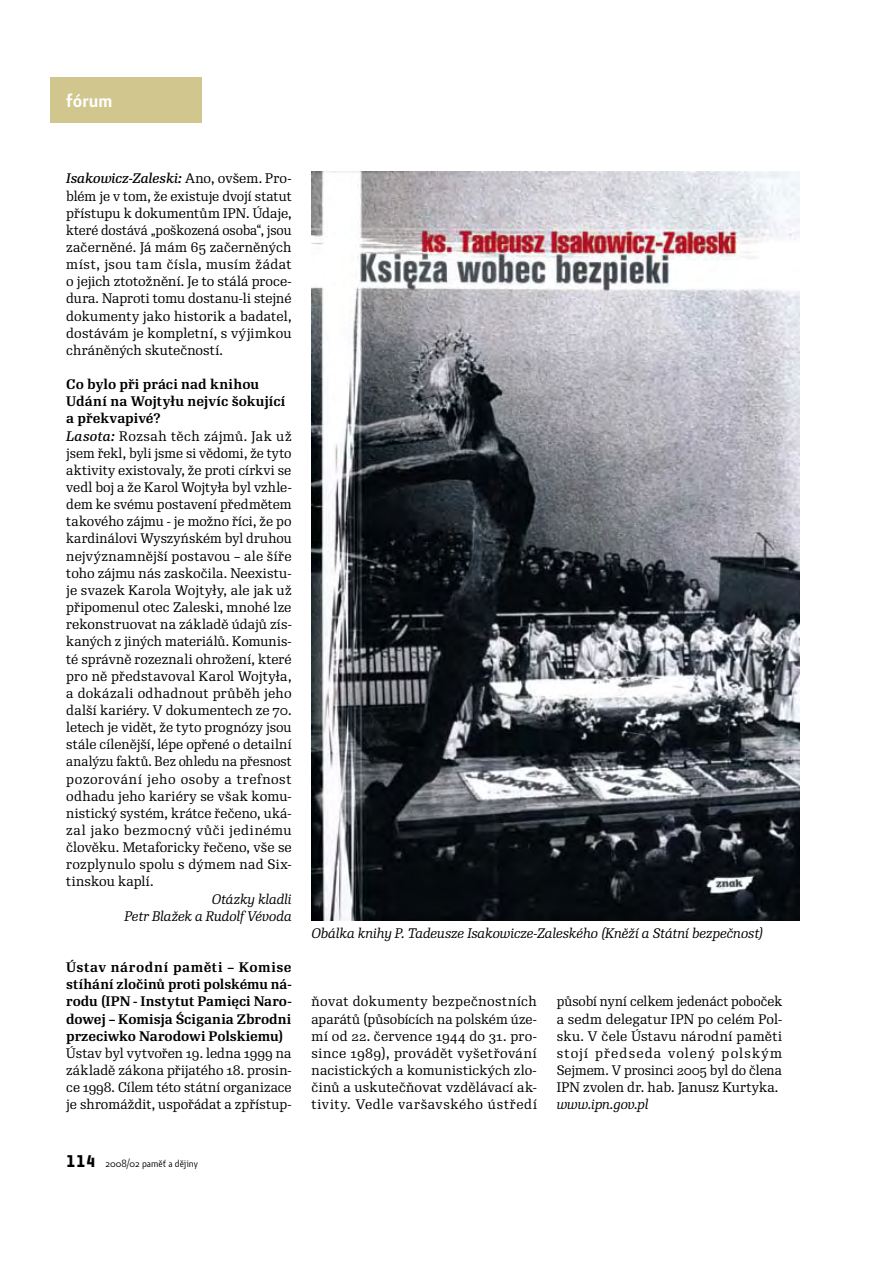
<style>
.page{position:relative;width:893px;height:1263px;background:#fff}
.page>*{position:absolute;margin:0;border:0;box-sizing:border-box;transform-origin:0 0}
.t1{font:600 18.75px "Botanika Std";letter-spacing:.005em;color:#fff}
.t2{font:13.35px/17.1px "Re Public Std";letter-spacing:.01em;color:#000;text-align:justify}
.t3{font:13.35px/17.1px "Re Public Std";letter-spacing:.01em;color:#000;text-align:justify;scale:.96 1}
.t4{font:700 13.35px/17.1px "Re Public Std";letter-spacing:-.005em;color:#000;text-align:justify}
.t5{font:italic 13.35px/17.1px "Re Public Std";letter-spacing:-.005em;color:#000;text-align:right}
.t6{font:10.2px "Botanika Std";color:#000}
.s1{font-weight:500;font-style:italic}
.s2{font-weight:700}
.s3{font-family:"Botanika Mono";font-weight:700;font-size:16.35px}
</style>
<div class="page">
<div style="left:50px;top:77px;width:152px;height:46px;background:#d1c68e"></div>
<img style="left:312px;top:172px;width:487px;height:749px">
<h1 class="t1" style="left:66px;top:93px;width:48px">fórum</h1>
<p class="t2" style="left:66px;top:171px;width:227px"><span class="s1">Isakowicz-Zaleski:</span> Ano, ovšem. Pro&shy;blém je v tom, že existuje dvojí statut přístupu k dokumentům IPN. Údaje, které dostává „poškozená osoba“, jsou začerněné. Já mám 65 začerněných míst, jsou tam čísla, musím žádat o jejich ztotožnění. Je to stálá proce&shy;dura. Naproti tomu dostanu-li stejné dokumenty jako historik a badatel, dostávám je kompletní, s výjimkou chráněných skutečností.</p>
<p class="t2" style="left:66px;top:377px;width:227px;text-align:left"><span class="s2">Co bylo při práci nad knihou Udání na Wojtyłu nejvíc šokující a překvapivé?<br></span><span class="s1">Lasota:</span> Rozsah těch zájmů. Jak už jsem řekl, byli jsme si vědomi, že tyto aktivity existovaly, že proti církvi se vedl boj a že Karol Wojtyła byl vzhle&shy;dem ke svému postavení předmětem takového zájmu - je možno říci, že po kardinálovi Wyszyńském byl druhou nejvýznamnější postavou – ale šíře toho zájmu nás zaskočila. Neexistu&shy;je svazek Karola Wojtyły, ale jak už připomenul otec Zaleski, mnohé lze rekonstruovat na základě údajů zís&shy;kaných z jiných materiálů. Komunis&shy;té správně rozeznali ohrožení, které pro ně představoval Karol Wojtyła, a dokázali odhadnout průběh jeho další kariéry. V dokumentech ze 70. letech je vidět, že tyto prognózy jsou stále cílenější, lépe opřené o detailní analýzu faktů. Bez ohledu na přesnost pozorování jeho osoby a trefnost odhadu jeho kariéry se však komu&shy;nistický systém, krátce řečeno, uká&shy;zal jako bezmocný vůči jedinému člověku. Metaforicky řečeno, vše se rozplynulo spolu s dýmem nad Six&shy;tinskou kaplí.</p>
<p class="t5" style="left:124px;top:891px;width:169px">Otázky kladli<br>Petr Blažek a Rudolf Vévoda</p>
<p class="t4" style="left:66px;top:960px;width:227px">Ústav národní paměti – Komise stíhání zločinů proti polskému ná&shy;rodu (IPN - Instytut Pamięci Naro&shy;dowej – Komisja Ścigania Zbrodni przeciwko Narodowi Polskiemu)</p>
<p class="t2" style="left:66px;top:1045px;width:227px">Ústav byl vytvořen 19. ledna 1999 na základě zákona přijatého 18. prosin&shy;ce 1998. Cílem této státní organizace je shromáždit, uspořádat a zpřístup-</p>
<p class="t6" style="left:66px;top:1159px;width:133px"><span class="s3">114</span> 2008/02 paměť a dějiny</p>
<p class="t5" style="left:312px;top:925px;width:453px">Obálka knihy P. Tadeusze Isakowicze-Zaleského (Kněží a Státní bezpečnost)</p>
<p class="t2" style="left:312px;top:994px;width:227px">ňovat dokumenty bezpečnostních aparátů (působících na polském úze&shy;mí od 22. července 1944 do 31. pro&shy;since 1989), provádět vyšetřování nacistických a komunistických zlo&shy;činů a uskutečňovat vzdělávací ak&shy;tivity. Vedle varšavského ústředí</p>
<p class="t3" style="left:557px;top:994px;width:236px">působí nyní celkem jedenáct poboček a sedm delegatur IPN po celém Pol&shy;sku. V čele Ústavu národní paměti stojí předseda volený polským Sejmem. V prosinci 2005 byl do člena IPN zvolen dr. hab. Janusz Kurtyka.</p>
<p class="t5" style="left:557px;top:1097px;width:93px">www.ipn.gov.pl</p>
</div>
